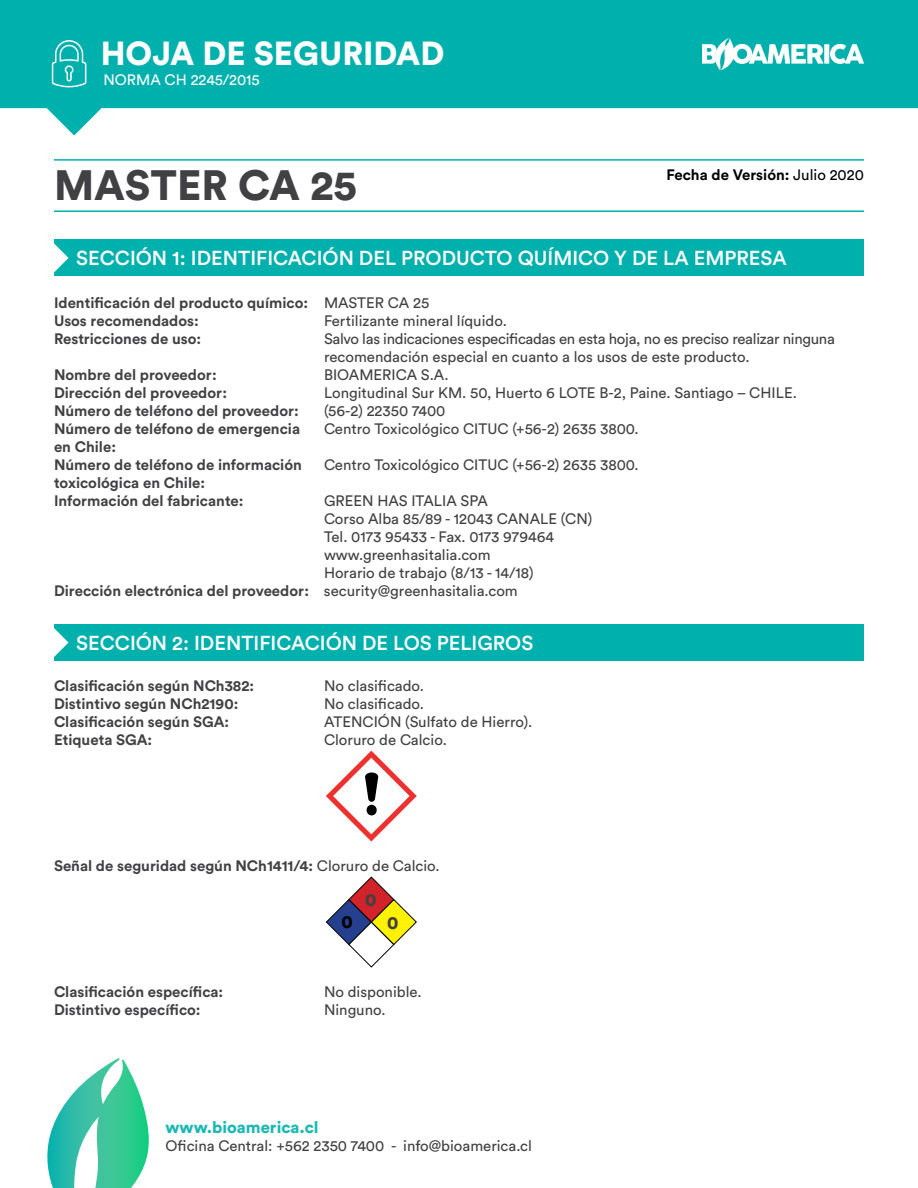
<style>
.page{position:relative;width:918px;height:1188px;background:#fff}
.page>*{position:absolute;margin:0;border:0;box-sizing:border-box;transform-origin:0 0}
.t1{font:900 42px "Circular Std";color:#414042}
.t2{font:900 33px "Circular Std";color:#fff}
.t3{font:500 20.1px "Circular Std";color:#fff}
.t4{font:900 18px "Circular Std";color:#414042}
.t5{font:900 18px "Circular Std";color:#000}
.t6{font:900 16.5px "Circular Std";color:#1ab8b5}
.t7{font:700 15px/18px "Circular Std";color:#414042}
.t8{font:15px "Circular Std";color:#414042}
.t9{font:15px/18px "Circular Std";letter-spacing:-.02em;color:#414042}
.t10{font:700 15px "Circular Std";color:#000}
.t11{font:15px "Circular Std";color:#fff}
.s1{font-weight:400}
</style>
<div class="page">
<svg style="left:47px;top:1058px;width:102px;height:130px"></svg>
<svg style="left:0;top:0;width:918px;height:136px;fill:#00b0ad"></svg>
<svg style="left:702px;top:38px;width:162px;height:32px"></svg>
<svg style="left:51px;top:39px;width:36px;height:49px;background:#32bfbd"></svg>
<div style="left:54px;top:240px;width:810px;height:36px;background:#00b0ad"></div>
<div style="left:54px;top:624px;width:810px;height:37px;background:#00b0ad"></div>
<hr style="left:54px;top:210px;width:810px;height:2px;background:#00b0ad">
<hr style="left:54px;top:159px;width:810px;height:2px;background:#00b0ad">
<svg style="left:54px;top:239px;width:15px;height:34px"></svg>
<svg style="left:54px;top:628px;width:15px;height:29px"></svg>
<svg style="left:325px;top:876px;width:92px;height:92px"></svg>
<svg style="left:326px;top:751px;width:91px;height:91px"></svg>
<h2 class="t2" style="left:101px;top:31px;width:345px">HOJA DE SEGURIDAD</h2>
<p class="t11" style="left:104px;top:70px;width:158px">NORMA CH 2245/2015</p>
<h1 class="t1" style="left:54px;top:157px;width:304px">MASTER CA 25</h1>
<p class="t10" style="left:666px;top:165px;width:199px">Fecha de Versión: <span class="s1">Julio 2020</span></p>
<h3 class="t3" style="left:76px;top:246px;width:712px">SECCIÓN 1: IDENTIFICACIÓN DEL PRODUCTO QUÍMICO Y DE LA EMPRESA</h3>
<p class="t7" style="left:54px;top:293px;width:377px">Identificación del producto químico: <span class="s1">MASTER CA 25<br></span>Usos recomendados:</p>
<p class="t8" style="left:324px;top:311px;width:184px">Fertilizante mineral líquido.</p>
<p class="t7" style="left:54px;top:329px;width:149px">Restricciones de uso:</p>
<p class="t9" style="left:324px;top:329px;width:512px">Salvo las indicaciones especificadas en esta hoja, no es preciso realizar ninguna recomendación especial en cuanto a los usos de este producto.</p>
<p class="t7" style="left:54px;top:365px;width:164px">Nombre del proveedor:</p>
<p class="t8" style="left:324px;top:365px;width:126px">BIOAMERICA S.A.</p>
<p class="t7" style="left:54px;top:383px;width:175px">Dirección del proveedor:</p>
<p class="t8" style="left:324px;top:383px;width:474px">Longitudinal Sur KM. 50, Huerto 6 LOTE B-2, Paine. Santiago – CHILE.</p>
<p class="t7" style="left:54px;top:401px;width:246px">Número de teléfono del proveedor:</p>
<p class="t8" style="left:324px;top:401px;width:123px">(56-2) 22350 7400</p>
<p class="t7" style="left:54px;top:419px;width:248px">Número de teléfono de emergencia</p>
<p class="t8" style="left:324px;top:419px;width:316px">Centro Toxicológico CITUC (+56-2) 2635 3800.</p>
<p class="t7" style="left:54px;top:437px;width:249px">en Chile:<br>Número de teléfono de información</p>
<p class="t8" style="left:324px;top:455px;width:316px">Centro Toxicológico CITUC (+56-2) 2635 3800.</p>
<p class="t7" style="left:54px;top:473px;width:191px">toxicológica en Chile:<br>Información del fabricante:</p>
<p class="t8" style="left:324px;top:491px;width:165px">GREEN HAS ITALIA SPA</p>
<p class="t8" style="left:324px;top:509px;width:270px">Corso Alba 85/89 - 12043 CANALE (CN)</p>
<p class="t8" style="left:324px;top:527px;width:232px">Tel. 0173 95433 - Fax. 0173 979464</p>
<p class="t8" style="left:324px;top:545px;width:168px">www.greenhasitalia.com</p>
<p class="t8" style="left:324px;top:563px;width:211px">Horario de trabajo (8/13 - 14/18)</p>
<p class="t7" style="left:54px;top:581px;width:465px">Dirección electrónica del proveedor: <span class="s1">security@greenhasitalia.com</span></p>
<h3 class="t3" style="left:76px;top:630px;width:459px">SECCIÓN 2: IDENTIFICACIÓN DE LOS PELIGROS</h3>
<p class="t7" style="left:54px;top:676px;width:202px">Clasificación según NCh382:</p>
<p class="t8" style="left:324px;top:677px;width:102px">No clasificado.</p>
<p class="t7" style="left:54px;top:694px;width:186px">Distintivo según NCh2190:</p>
<p class="t8" style="left:324px;top:695px;width:102px">No clasificado.</p>
<p class="t7" style="left:54px;top:712px;width:177px">Clasificación según SGA:</p>
<p class="t8" style="left:324px;top:713px;width:210px">ATENCIÓN (Sulfato de Hierro).</p>
<p class="t7" style="left:54px;top:730px;width:100px">Etiqueta SGA:</p>
<p class="t8" style="left:324px;top:731px;width:124px">Cloruro de Calcio.</p>
<p class="t7" style="left:54px;top:856px;width:387px">Señal de seguridad según NCh1411/4: <span class="s1">Cloruro de Calcio.</span></p>
<p class="t4" style="left:365px;top:887px;width:13px">0</p>
<p class="t5" style="left:342px;top:910px;width:13px">0</p>
<p class="t4" style="left:387px;top:911px;width:13px">0</p>
<p class="t7" style="left:54px;top:982px;width:171px">Clasificación específica:</p>
<p class="t8" style="left:324px;top:983px;width:99px">No disponible.</p>
<p class="t7" style="left:54px;top:1000px;width:148px">Distintivo específico:</p>
<p class="t8" style="left:324px;top:1001px;width:63px">Ninguno.</p>
<p class="t6" style="left:166px;top:1117px;width:155px">www.bioamerica.cl</p>
<p class="t8" style="left:166px;top:1137px;width:368px">Oficina Central: +562 2350 7400 - info@bioamerica.cl</p>
</div>
